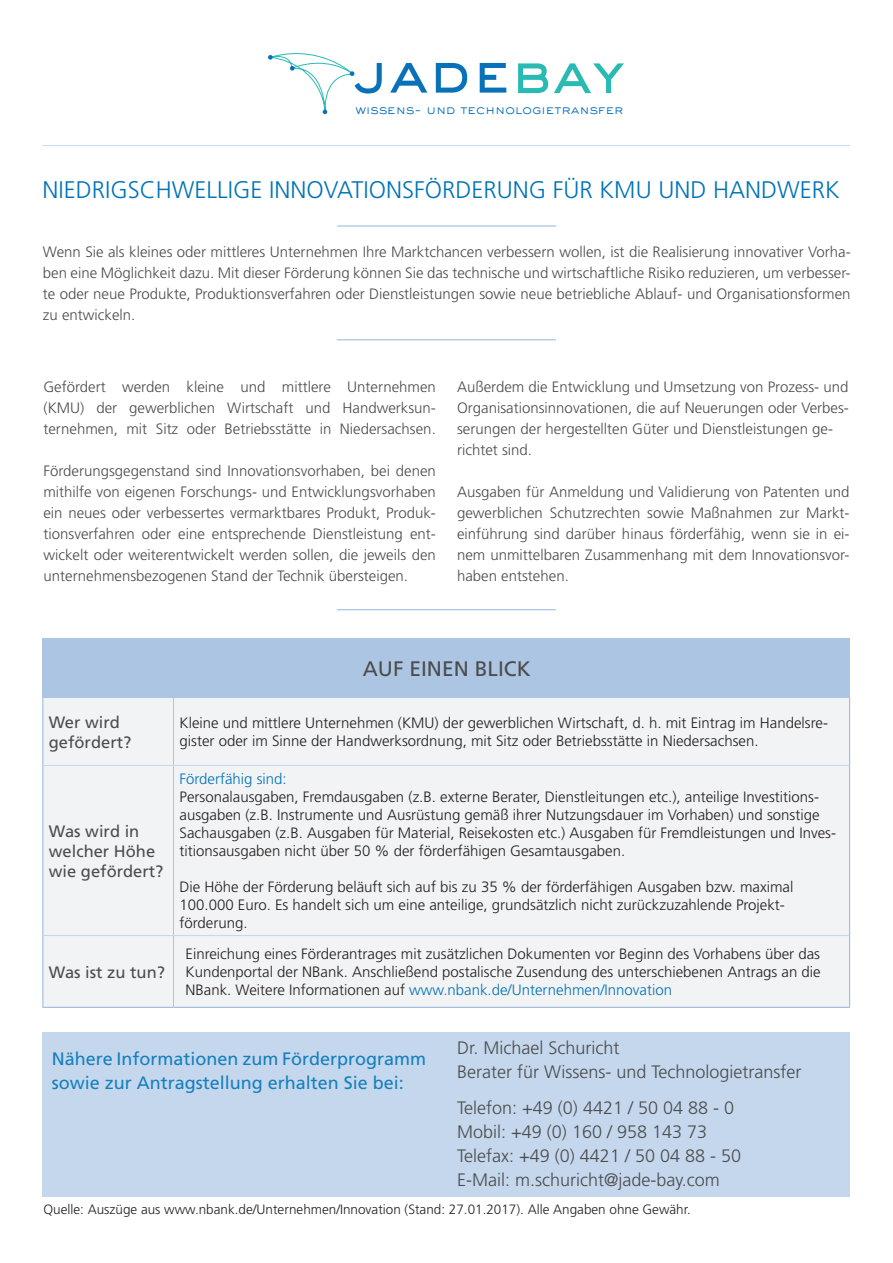
<style>
.page{position:relative;width:893px;height:1263px;background:#fff}
.page>*{position:absolute;margin:0;border:0;box-sizing:border-box;transform-origin:0 0}
.t1{font:500 57.3px "AT Sackers Gothic";color:#0971b8}
.t2{font:300 24px "Frutiger";color:#0073b6}
.t3{font:21px "Frutiger";color:#4b4c4d}
.t4{font:300 18px/24px "Frutiger";color:#4b4c4d}
.t5{font:18px/24px "Frutiger";color:#1580be}
.t6{font:16.5px/19.8px "Frutiger";color:#4b4c4d}
.t7{font:300 15px/21px "Frutiger";color:#4b4c4d;text-align:justify}
.t8{font:300 15px/18px "Frutiger";color:#231f20}
.t9{font:300 15px "Frutiger";color:#0073b6}
.t10{font:300 13.5px "Frutiger";color:#231f20}
.t11{font:300 12.9px "Sackers Gothic Std";letter-spacing:-.025em;color:#0971b8}
.s1{color:#29bbb3}
.s2{color:#0073b6}
</style>
<div class="page">
<svg style="left:268px;top:53px;width:86px;height:61px"></svg>
<div style="left:43px;top:673px;width:806px;height:335px;background:#f2f3f4"></div>
<hr style="left:173px;top:697px;width:1px;height:68px;background:#abc5e3">
<hr style="left:173px;top:766px;width:1px;height:169px;background:#abc5e3">
<hr style="left:173px;top:936px;width:1px;height:71px;background:#abc5e3">
<hr style="left:849px;top:697px;width:1px;height:68px;background:#93b6dc">
<hr style="left:849px;top:765px;width:1px;height:170px;background:#93b6dc">
<hr style="left:849px;top:935px;width:1px;height:72px;background:#93b6dc">
<hr style="left:43px;top:765px;width:130px;height:1px;background:#c5d7ec">
<hr style="left:173px;top:765px;width:676px;height:1px;background:#c5d7ec">
<hr style="left:43px;top:935px;width:130px;height:1px;background:#c5d7ec">
<hr style="left:173px;top:935px;width:676px;height:1px;background:#c5d7ec">
<hr style="left:43px;top:697px;width:1px;height:68px;background:#93b6dc">
<hr style="left:43px;top:765px;width:1px;height:170px;background:#93b6dc">
<hr style="left:43px;top:935px;width:1px;height:72px;background:#93b6dc">
<hr style="left:43px;top:1007px;width:130px;height:1px;background:#93b6dc">
<hr style="left:173px;top:1007px;width:677px;height:1px;background:#93b6dc">
<hr style="left:43px;top:145px;width:807px;height:1px;background:#93b6dc">
<hr style="left:337px;top:226px;width:219px;height:1px;background:#93b6dc">
<div style="left:43px;top:1032px;width:807px;height:165px;background:#c5d7ec"></div>
<hr style="left:337px;top:339px;width:219px;height:1px;background:#93b6dc">
<hr style="left:337px;top:609px;width:219px;height:1px;background:#93b6dc">
<div style="left:43px;top:639px;width:807px;height:59px;background:#abc5e3"></div>
<h1 class="t1" style="left:352px;top:33px;width:274px">jade<span class="s1">bay</span></h1>
<p class="t11" style="left:355px;top:100px;width:270px">wissens- und technologietransfer</p>
<h2 class="t2" style="left:43px;top:177px;width:799px">NIEDRIGSCHWELLIGE INNOVATIONSFÖRDERUNG FÜR KMU UND HANDWERK</h2>
<p class="t7" style="left:43px;top:242px;width:809px">Wenn Sie als kleines oder mittleres Unternehmen Ihre Marktchancen verbessern wollen, ist die Realisierung innovativer Vorha&shy;ben eine Möglichkeit dazu. Mit dieser Förderung können Sie das technische und wirtschaftliche Risiko reduzieren, um verbesser&shy;te oder neue Produkte, Produktionsverfahren oder Dienstleistungen sowie neue betriebliche Ablauf- und Organisationsformen zu entwickeln.</p>
<p class="t7" style="left:43px;top:376px;width:394px">Gefördert werden kleine und mittlere Unternehmen (KMU) der gewerblichen Wirtschaft und Handwerksun&shy;ternehmen, mit Sitz oder Betriebsstätte in Niedersachsen.</p>
<p class="t7" style="left:43px;top:460px;width:394px">Förderungsgegenstand sind Innovationsvorhaben, bei denen mithilfe von eigenen Forschungs- und Entwicklungsvorhaben ein neues oder verbessertes vermarktbares Produkt, Produk&shy;tionsverfahren oder eine entsprechende Dienstleistung ent&shy;wickelt oder weiterentwickelt werden sollen, die jeweils den unternehmensbezogenen Stand der Technik übersteigen.</p>
<p class="t7" style="left:457px;top:376px;width:393px;text-align:left">Außerdem die Entwicklung und Umsetzung von Prozess- und Organisationsinnovationen, die auf Neuerungen oder Verbes&shy;serungen der hergestellten Güter und Dienstleistungen ge&shy;richtet sind.</p>
<p class="t7" style="left:457px;top:481px;width:394px">Ausgaben für Anmeldung und Validierung von Patenten und gewerblichen Schutzrechten sowie Maßnahmen zur Markt&shy;einführung sind darüber hinaus förderfähig, wenn sie in ei&shy;nem unmittelbaren Zusammenhang mit dem Innovationsvor&shy;haben entstehen.</p>
<h3 class="t3" style="left:363px;top:657px;width:170px">AUF EINEN BLICK</h3>
<p class="t6" style="left:49px;top:712px;width:84px">Wer wird gefördert?</p>
<p class="t8" style="left:179px;top:714px;width:650px">Kleine und mittlere Unternehmen (KMU) der gewerblichen Wirtschaft, d. h. mit Eintrag im Handelsre&shy;gister oder im Sinne der Handwerksordnung, mit Sitz oder Betriebsstätte in Niedersachsen.</p>
<p class="t6" style="left:49px;top:821px;width:116px">Was wird in welcher Höhe wie gefördert?</p>
<p class="t6" style="left:49px;top:962px;width:118px">Was ist zu tun?</p>
<p class="t9" style="left:179px;top:771px;width:109px">Förderfähig sind:</p>
<p class="t8" style="left:179px;top:788px;width:658px">Personalausgaben, Fremdausgaben (z.B. externe Berater, Dienstleitungen etc.), anteilige Investitions&shy;ausgaben (z.B. Instrumente und Ausrüstung gemäß ihrer Nutzungsdauer im Vorhaben) und sonstige Sachausgaben (z.B. Ausgaben für Material, Reisekosten etc.) Ausgaben für Fremdleistungen und Inves&shy;titionsausgaben nicht über 50 % der förderfähigen Gesamtausgaben.</p>
<p class="t8" style="left:179px;top:878px;width:615px">Die Höhe der Förderung beläuft sich auf bis zu 35 % der förderfähigen Ausgaben bzw. maximal<br>100.000 Euro. Es handelt sich um eine anteilige, grundsätzlich nicht zurückzuzahlende Projekt&shy;förderung.</p>
<p class="t8" style="left:185px;top:945px;width:637px;text-align:justify">Einreichung eines Förderantrages mit zusätzlichen Dokumenten vor Beginn des Vorhabens über das Kundenportal der NBank. Anschließend postalische Zusendung des unterschiebenen Antrags an die NBank. Weitere Informationen auf <span class="s2">www.nbank.de/Unternehmen/Innovation</span></p>
<p class="t5" style="left:52px;top:1047px;width:376px">Nähere Informationen zum Förderprogramm sowie zur Antragstellung erhalten Sie bei:</p>
<p class="t4" style="left:457px;top:1035px;width:346px">Dr. Michael Schuricht<br>Berater für Wissens- und Technologietransfer</p>
<p class="t4" style="left:457px;top:1095px;width:285px">Telefon: +49 (0) 4421 / 50 04 88 - 0<br>Mobil: +49 (0) 160 / 958 143 73<br>Telefax: +49 (0) 4421 / 50 04 88 - 50<br>E-Mail: m.schuricht@jade-bay.com</p>
<p class="t10" style="left:43px;top:1202px;width:649px">Quelle: Auszüge aus www.nbank.de/Unternehmen/Innovation (Stand: 27.01.2017). Alle Angaben ohne Gewähr.</p>
</div>
